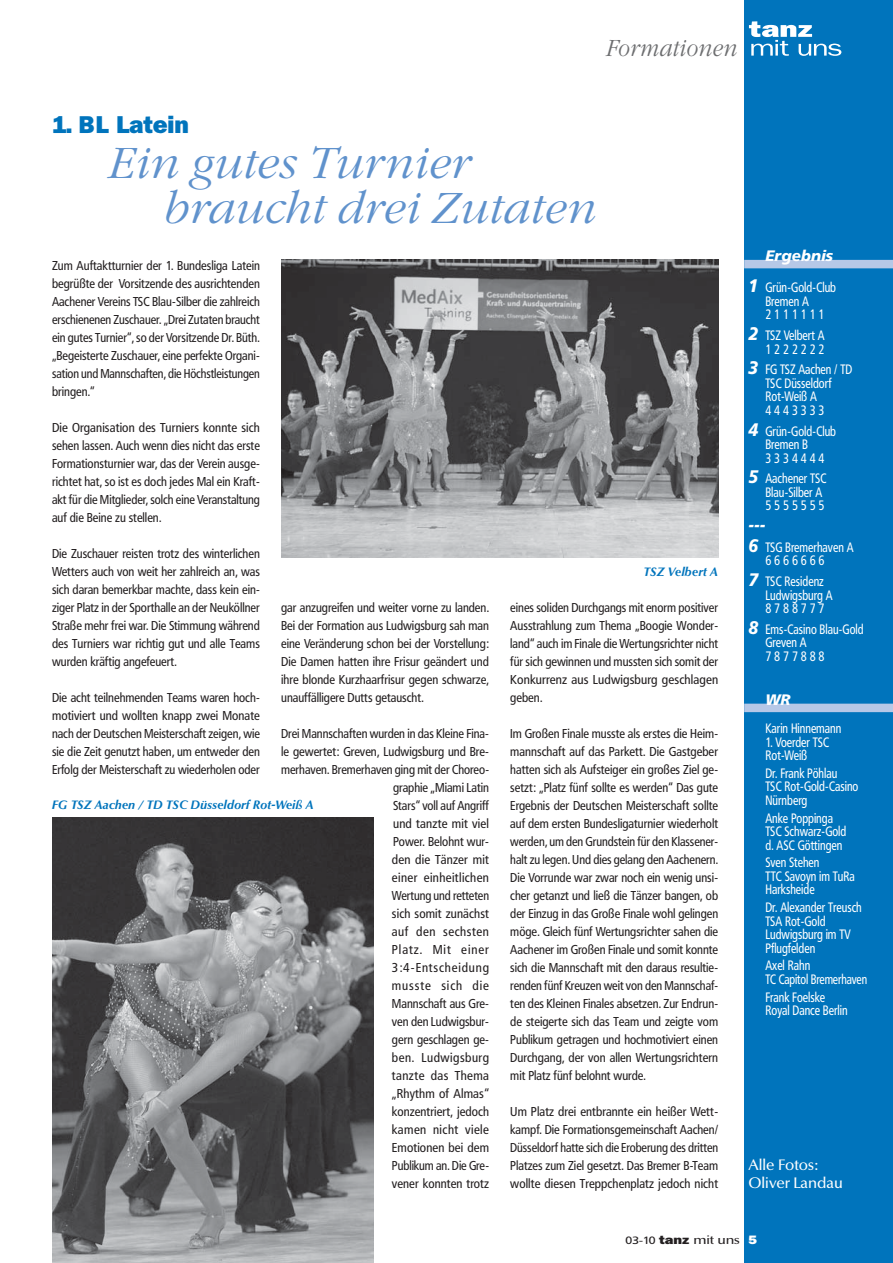
<style>
.page{position:relative;width:893px;height:1263px;background:#fff}
.page>*{position:absolute;margin:0;border:0;box-sizing:border-box;transform-origin:0 0}
.t1{font:italic 300 45px/45px "Garamond Itc T";color:#6092cc}
.t2{font:italic 300 24px "Garamond Itc T";color:#6d6e70;scale:.9 1}
.t3{font:800 24px "Franklin ITCBQ";color:#0074bc}
.t4{font:italic 900 18px "Frutiger BQ";color:#fff;scale:.9 1}
.t5{font:500 15px/18px "Optima BQ";color:#fff}
.t6{font:italic 900 15px "Frutiger BQ";color:#fff}
.t7{font:13.5px/13.5px "Frutiger Condensed BQ";color:#fff;scale:.9 1}
.t8{font:12.75px/18px "Frutiger Condensed BQ";color:#231f20;text-align:justify}
.t9{font:italic 700 12px "Optima BQ";color:#0074bc}
.t10{font:500 12px "Optima BQ";letter-spacing:-.01em;color:#231f20;scale:1.2 1}
.s1{font-family:"Frutiger BQ";font-weight:900;font-style:italic;font-size:18px}
.s2{font-family:"Frutiger BQ";font-weight:400;font-size:10.5px}
.s3{font-family:"Franklin ITCBQ";font-weight:800}
.s4{font-family:"Franklin ITCBQ";font-weight:800;color:#fff}
</style>
<div class="page">
<div style="left:744px;top:0;width:149px;height:1263px;background:#0074bc"></div>
<svg style="left:749px;top:21px;width:92px;height:35px"></svg>
<div style="left:744px;top:260px;width:149px;height:8px;background:#b6c8e7"></div>
<div style="left:744px;top:704px;width:149px;height:8px;background:#b6c8e7"></div>
<img style="left:282px;top:259px;width:436px;height:299px">
<img style="left:52px;top:817px;width:322px;height:446px">
<h2 class="t2" style="left:606px;top:38px;width:148px">Formationen</h2>
<h2 class="t3" style="left:52px;top:115px;width:138px">1. BL Latein</h2>
<h1 class="t1" style="left:165px;top:145px;width:434px;text-indent:-56px">Ein gutes Turnier braucht drei Zutaten</h1>
<p class="t8" style="left:52px;top:258px;width:209px">Zum Auftaktturnier der 1. Bundesliga Latein begrüßte der Vorsitzende des ausrichtenden Aachener Vereins TSC Blau-Silber die zahlreich erschienenen Zuschauer. „Drei Zutaten braucht ein gutes Turnier“, so der Vorsitzende Dr. Büth. „Begeisterte Zuschauer, eine perfekte Organi&shy;sation und Mannschaften, die Höchstleistungen bringen.“</p>
<p class="t8" style="left:52px;top:420px;width:209px">Die Organisation des Turniers konnte sich sehen lassen. Auch wenn dies nicht das erste Formationsturnier war, das der Verein ausge&shy;richtet hat, so ist es doch jedes Mal ein Kraft&shy;akt für die Mitglieder, solch eine Veranstaltung auf die Beine zu stellen.</p>
<p class="t8" style="left:52px;top:546px;width:209px">Die Zuschauer reisten trotz des winterlichen Wetters auch von weit her zahlreich an, was sich daran bemerkbar machte, dass kein ein&shy;ziger Platz in der Sporthalle an der Neuköllner Straße mehr frei war. Die Stimmung während des Turniers war richtig gut und alle Teams wurden kräftig angefeuert.</p>
<p class="t8" style="left:52px;top:690px;width:209px">Die acht teilnehmenden Teams waren hoch&shy;motiviert und wollten knapp zwei Monate nach der Deutschen Meisterschaft zeigen, wie sie die Zeit genutzt haben, um entweder den Erfolg der Meisterschaft zu wiederholen oder</p>
<p class="t8" style="left:281px;top:600px;width:209px">gar anzugreifen und weiter vorne zu landen.<br>Bei der Formation aus Ludwigsburg sah man eine Veränderung schon bei der Vorstellung:<br>Die Damen hatten ihre Frisur geändert und ihre blonde Kurzhaarfrisur gegen schwarze, unauffälligere Dutts getauscht.</p>
<p class="t8" style="left:281px;top:726px;width:209px;text-align:right">Drei Mannschaften wurden in das Kleine Fina&shy;le gewertet: Greven, Ludwigsburg und Bre&shy;merhaven. Bremerhaven ging mit der Choreo&shy;graphie „Miami Latin<br>Stars“ voll auf Angriff<br>und tanzte mit viel<br>Power. Belohnt wur-<br>den die Tänzer mit<br>einer einheitlichen<br>Wertung und retteten<br>sich somit zunächst<br>auf den sechsten<br>Platz. Mit einer<br>3:4-Entscheidung<br>musste sich die<br>Mannschaft aus Gre-<br>ven den Ludwigsbur-<br>gern geschlagen ge-<br>ben. Ludwigsburg<br>tanzte das Thema<br>„Rhythm of Almas“<br>konzentriert, jedoch<br>kamen nicht viele<br>Emotionen bei dem<br>Publikum an. Die Gre-<br>vener konnten trotz</p>
<p class="t9" style="left:52px;top:800px;width:263px">FG TSZ Aachen / TD TSC Düsseldorf Rot-Weiß A</p>
<p class="t9" style="left:644px;top:566px;width:76px">TSZ Velbert A</p>
<p class="t8" style="left:510px;top:600px;width:209px">eines soliden Durchgangs mit enorm positiver Ausstrahlung zum Thema „Boogie Wonder&shy;land“ auch im Finale die Wertungsrichter nicht für sich gewinnen und mussten sich somit der Konkurrenz aus Ludwigsburg geschlagen geben.</p>
<p class="t8" style="left:510px;top:726px;width:209px">Im Großen Finale musste als erstes die Heim&shy;mannschaft auf das Parkett. Die Gastgeber hatten sich als Aufsteiger ein großes Ziel ge&shy;setzt: „Platz fünf sollte es werden“ Das gute Ergebnis der Deutschen Meisterschaft sollte auf dem ersten Bundesligaturnier wiederholt werden, um den Grundstein für den Klassener&shy;halt zu legen. Und dies gelang den Aachenern.<br>Die Vorrunde war zwar noch ein wenig unsi&shy;cher getanzt und ließ die Tänzer bangen, ob der Einzug in das Große Finale wohl gelingen möge. Gleich fünf Wertungsrichter sahen die Aachener im Großen Finale und somit konnte sich die Mannschaft mit den daraus resultie&shy;renden fünf Kreuzen weit von den Mannschaf&shy;ten des Kleinen Finales absetzen. Zur Endrun&shy;de steigerte sich das Team und zeigte vom Publikum getragen und hochmotiviert einen Durchgang, der von allen Wertungsrichtern mit Platz fünf belohnt wurde.</p>
<p class="t8" style="left:510px;top:1104px;width:209px">Um Platz drei entbrannte ein heißer Wett&shy;kampf. Die Formationsgemeinschaft Aachen/ Düsseldorf hatte sich die Eroberung des dritten Platzes zum Ziel gesetzt. Das Bremer B-Team wollte diesen Treppchenplatz jedoch nicht</p>
<p class="t6" style="left:765px;top:250px;width:69px">Ergebnis</p>
<p class="t7" style="left:765px;top:282px;width:80px;text-indent:-17px"><span class="s1">1</span> Grün-Gold-Club<br>Bremen A<br>2 1 1 1 1 1 1</p>
<p class="t7" style="left:748px;top:330px;width:86px;text-align:right"><span class="s1">2</span> TSZ Velbert A<br>1 2 2 2 2 2 2</p>
<p class="t7" style="left:765px;top:364px;width:98px;text-indent:-17px"><span class="s1">3</span> FG TSZ Aachen / TD<br>TSC Düsseldorf<br>Rot-Weiß A<br>4 4 4 3 3 3 3</p>
<p class="t7" style="left:765px;top:425px;width:80px;text-indent:-17px"><span class="s1">4</span> Grün-Gold-Club<br>Bremen B<br>3 3 3 4 4 4 4</p>
<p class="t7" style="left:765px;top:473px;width:69px;text-indent:-17px"><span class="s1">5</span> Aachener TSC<br>Blau-Silber A<br>5 5 5 5 5 5 5</p>
<h3 class="t4" style="left:748px;top:518px;width:21px">---</h3>
<p class="t7" style="left:765px;top:542px;width:99px;text-indent:-17px"><span class="s1">6</span> TSG Bremerhaven A<br>6 6 6 6 6 6 6</p>
<p class="t7" style="left:765px;top:576px;width:76px;text-indent:-17px"><span class="s1">7</span> TSC Residenz<br>Ludwigsburg A<br>8 7 8 8 7 7 7</p>
<p class="t7" style="left:765px;top:624px;width:111px;text-indent:-17px"><span class="s1">8</span> Ems-Casino Blau-Gold<br>Greven A<br>7 8 7 7 8 8 8</p>
<p class="t6" style="left:765px;top:694px;width:27px">WR</p>
<p class="t7" style="left:765px;top:723px;width:86px">Karin Hinnemann</p>
<p class="t7" style="left:765px;top:736px;width:72px">1. Voerder TSC<br>Rot-Weiß</p>
<p class="t7" style="left:765px;top:768px;width:105px">Dr. Frank Pöhlau<br>TSC Rot-Gold-Casino<br>Nürnberg</p>
<p class="t7" style="left:765px;top:812px;width:91px">Anke Poppinga<br>TSC Schwarz-Gold d. ASC Göttingen</p>
<p class="t7" style="left:765px;top:857px;width:101px">Sven Stehen<br>TTC Savoyn im TuRa<br>Harksheide</p>
<p class="t7" style="left:765px;top:902px;width:109px">Dr. Alexander Treusch<br>TSA Rot-Gold<br>Ludwigsburg im TV<br>Pflugfelden</p>
<p class="t7" style="left:765px;top:960px;width:114px">Axel Rahn<br>TC Capitol Bremerhaven</p>
<p class="t7" style="left:765px;top:991px;width:93px">Frank Foelske<br>Royal Dance Berlin</p>
<p class="t5" style="left:748px;top:1157px;width:96px">Alle Fotos:<br>Oliver Landau</p>
<p class="t10" style="left:625px;top:1235px;width:111px"><span class="s2">03-10</span> <span class="s3">tanz</span> mit uns <span class="s4">5</span></p>
</div>
